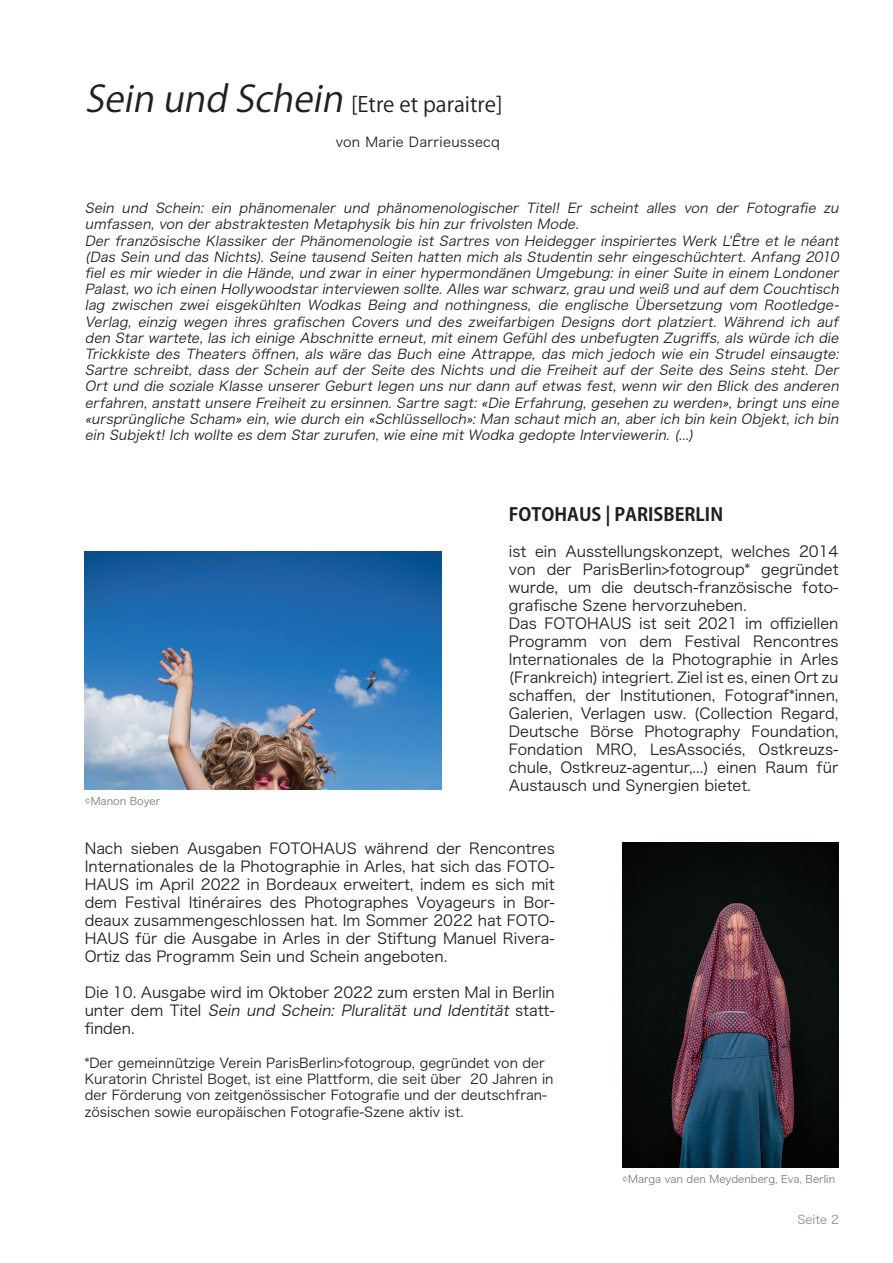
<style>
.page{position:relative;width:893px;height:1263px;background:#fff}
.page>*{position:absolute;margin:0;border:0;box-sizing:border-box;transform-origin:0 0}
.t1{font:21px "Koz Go Pr 6 N";color:#231f20}
.t2{font:700 18px "Koz Go Pr 6 N";color:#231f20}
.t3{font:15px/18px "Hira Kaku Pro N W3";color:#231f20;text-align:justify}
.t4{font:italic 13.5px/16.2px "Hira Kaku Pro N W3";color:#231f20}
.t5{font:13.5px/16.2px "Hira Kaku Pro N W3";color:#231f20}
.t6{font:13.5px "Hira Kaku Pro N W3";letter-spacing:.02em;color:#231f20}
.t7{font:12px "Hira Kaku Pro N W3";color:#948f89}
.t8{font:10.5px "Hira Kaku Pro N W3";color:#807b74}
.s1{font-style:italic;font-size:36px}
.s2{font-style:italic}
</style>
<div class="page">
<img style="left:85px;top:552px;width:356px;height:237px">
<img style="left:622px;top:842px;width:216px;height:325px">
<h1 class="t1" style="left:85px;top:92px;width:419px"><span class="s1">Sein und Schein</span> [Etre et paraitre]</h1>
<p class="t6" style="left:336px;top:130px;width:166px">von Marie Darrieussecq</p>
<p class="t4" style="left:85px;top:199px;width:759px">Sein und Schein: ein phänomenaler und phänomenologischer Titel! Er scheint alles von der Fotografie zu umfassen,von derabstraktesten Metaphysik bis hin zurfrivolsten Mode.<br>Der französische Klassiker der Phänomenologie ist Sartres von Heidegger inspiriertes Werk L'Être et le néant (Das Sein und das Nichts). Seine tausend Seiten hatten mich als Studentin sehr eingeschüchtert. Anfang 2010 fiel es mir wieder in die Hände, und zwar in einer hypermondänen Umgebung: in einer Suite in einem Londoner Palast,wo ich einen Hollywoodstarinterviewen sollte.Alles warschwarz,grau und weiß und aufdem Couchtisch lag zwischen zwei eisgekühlten Wodkas Being and nothingness, die englische Übersetzung vom Rootledge-Verlag, einzig wegen ihres grafischen Covers und des zweifarbigen Designs dort platziert. Während ich auf den Star wartete, las ich einige Abschnitte erneut, mit einem Gefühl des unbefugten Zugriffs, als würde ich die Trickkiste des Theaters öffnen, als wäre das Buch eine Attrappe, das mich jedoch wie ein Strudel einsaugte:<br>Sartre schreibt, dass der Schein auf der Seite des Nichts und die Freiheit auf der Seite des Seins steht. Der Ort und die soziale Klasse unserer Geburt legen uns nur dann auf etwas fest, wenn wir den Blick des anderen erfahren, anstatt unsere Freiheit zu ersinnen. Sartre sagt: «Die Erfahrung, gesehen zu werden», bringtuns eine «ursprüngliche Scham»ein,wie durch ein «Schlüsselloch»:Man schautmich an,aberich bin kein Objekt,ich bin ein Subjekt!Ich wollte es dem Starzurufen,wie eine mitWodka gedopte Interviewerin.(...)</p>
<p class="t8" style="left:85px;top:792px;width:77px">©Manon Boyer</p>
<h2 class="t2" style="left:509px;top:504px;width:216px">FOTOHAUS | PARISBERLIN</h2>
<p class="t3" style="left:509px;top:541px;width:331px;text-align:left">ist ein Ausstellungskonzept, welches 2014 von der ParisBerlin&gt;fotogroup* gegründet wurde, um die deutsch-französische foto&shy;grafische Szene hervorzuheben.<br>Das FOTOHAUS ist seit 2021 im offiziellen Programm von dem Festival Rencontres Internationales de la Photographie in Arles (Frankreich) integriert. Ziel ist es, einen Ort zu schaffen, der Institutionen, Fotograf*innen, Galerien, Verlagen usw. (Collection Regard, Deutsche Börse Photography Foundation, Fondation MRO, LesAssociés, Ostkreuzs&shy;chule, Ostkreuz-agentur,...) einen Raum für Austausch und Synergien bietet.</p>
<p class="t3" style="left:85px;top:838px;width:472px">Nach sieben Ausgaben FOTOHAUS während der Rencontres Internationales de la Photographie in Arles, hat sich das FOTO-HAUS im April 2022 in Bordeaux erweitert, indem es sich mit dem Festival Itinéraires des Photographes Voyageurs in Bor&shy;deaux zusammengeschlossen hat. Im Sommer 2022 hat FOTO-HAUS für die Ausgabe in Arles in der Stiftung Manuel Rivera-Ortiz das Programm Sein und Schein angeboten.</p>
<p class="t3" style="left:85px;top:982px;width:472px">Die 10. Ausgabe wird im Oktober 2022 zum ersten Mal in Berlin u n t e r d e m T i t e l <span class="s2">Sein und Schein: Pluralität und Identität</span> s t a tt&shy;finden.</p>
<p class="t5" style="left:85px;top:1054px;width:470px">*Der gemeinnützige Verein ParisBerlin&gt;fotogroup, gegründet von der Kuratorin Christel Boget, ist eine Plattform, die seit über 20 Jahren in der Förderung von zeitgenössischer Fotografie und der deutschfran&shy;zösischen sowie europäischen Fotografie-Szene aktiv ist.</p>
<p class="t8" style="left:622px;top:1169px;width:215px">©Marga van den Meydenberg, Eva, Berlin</p>
<p class="t7" style="left:797px;top:1208px;width:43px">Seite 2</p>
</div>
